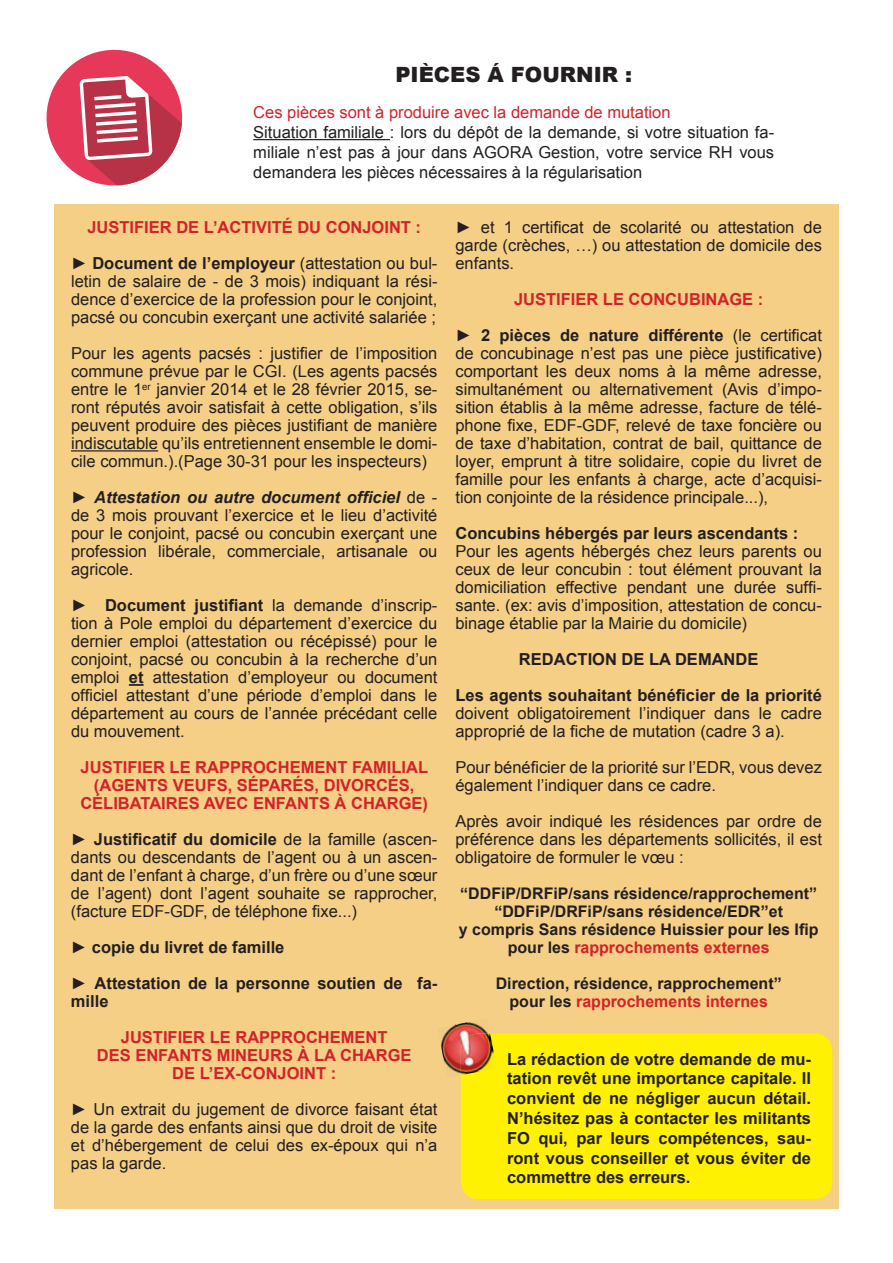
<style>
.page{position:relative;width:893px;height:1263px;background:#fff}
.page>*{position:absolute;margin:0;border:0;box-sizing:border-box;transform-origin:0 0}
.t1{font:900 21px "Arial";color:#231f20}
.t2{font:16.5px/18px "Arial";color:#231f20;text-align:justify}
.t3{font:700 16.5px/19.8px "Arial";color:#231f20;text-align:center}
.t4{font:700 16.5px/18px "Arial";color:#d1232a;text-align:center}
.t5{font:16.5px "Arial";color:#d1232a}
.t6{font:700 15.9px/18px "Arial";color:#231f20;text-align:center}
.s1{color:#231f20}
.s2{font-weight:400;color:#231f20}
.s3{font-weight:700}
.s4{font-weight:700;font-style:italic}
.s5{color:#d1232a}
.s6{font-weight:400}
</style>
<div class="page">
<hr style="left:253px;top:139px;width:137px;height:1px;background:#231f20">
<div style="left:54px;top:204px;width:785px;height:1005px;background:#f5cf86"></div>
<hr style="left:71px;top:450px;width:87px;height:1px;background:#231f20">
<svg style="left:129px;top:684px;width:15px;height:2px"></svg>
<div style="left:461px;top:1033px;width:371px;height:166px;background:#fff101;border-radius:18px"></div>
<img style="left:440px;top:1021px;width:48px;height:57px">
<img style="left:461px;top:1033px;width:36px;height:42px">
<svg style="left:46px;top:49px;width:137px;height:137px"></svg>
<p class="t1" style="left:395px;top:59px;width:238px">PIÈCES Á FOURNIR :</p>
<p class="t5" style="left:253px;top:101px;width:419px">Ces pièces sont à produire avec la demande de mutation</p>
<p class="t2" style="left:253px;top:122px;width:522px;line-height:19.8px">Situation familiale : lors du dépôt de la demande, si votre situation fa&shy;miliale n’est pas à jour dans AGORA Gestion, votre service RH vous demandera les pièces nécessaires à la régularisation</p>
<p class="t4" style="left:71px;top:210px;width:368px;line-height:36px">JUSTIFIER DE L’ACTIVITÉ DU CONJOINT :<br><span class="s1">► Document de l’employeur</span> <span class="s2">(attestation ou bul-</span></p>
<p class="t2" style="left:71px;top:273px;width:368px">letin de salaire de - de 3 mois) indiquant la rési&shy;dence d’exercice de la profession pour le conjoint, pacsé ou concubin exerçant une activité salariée ;</p>
<p class="t2" style="left:71px;top:345px;width:368px">Pour les agents pacsés : justifier de l’imposition commune prévue par le CGI. (Les agents pacsés entre le 1<sup>er</sup> janvier 2014 et le 28 février 2015, se&shy;ront réputés avoir satisfait à cette obligation, s’ils peuvent produire des pièces justifiant de manière indiscutable qu’ils entretiennent ensemble le domi&shy;cile commun.).(Page 30-31 pour les inspecteurs)</p>
<p class="t2" style="left:71px;top:489px;width:368px"><span class="s3">►</span> <span class="s4">Attestation ou autre document officiel</span> de - de 3 mois prouvant l’exercice et le lieu d’activité pour le conjoint, pacsé ou concubin exerçant une profession libérale, commerciale, artisanale ou agricole.</p>
<p class="t2" style="left:71px;top:597px;width:368px"><span class="s3">► Document justifiant</span> la demande d’inscrip&shy;tion à Pole emploi du département d’exercice du dernier emploi (attestation ou récépissé) pour le conjoint, pacsé ou concubin à la recherche d’un emploi <span class="s3">et</span> attestation d’employeur ou document officiel attestant d’une période d’emploi dans le département au cours de l’année précédant celle du mouvement.</p>
<p class="t4" style="left:80px;top:759px;width:349px">JUSTIFIER LE RAPPROCHEMENT FAMILIAL (AGENTS VEUFS, SÉPARÉS, DIVORCÉS,<br>CÉLIBATAIRES AVEC ENFANTS À CHARGE)</p>
<p class="t2" style="left:71px;top:831px;width:368px"><span class="s3">► Justificatif du domicile</span> de la famille (ascen&shy;dants ou descendants de l’agent ou à un ascen&shy;dant de l’enfant à charge, d’un frère ou d’une sœur de l’agent) dont l’agent souhaite se rapprocher, (facture EDF-GDF, de téléphone fixe...)</p>
<p class="t3" style="left:71px;top:930px;width:368px;line-height:36px;text-align:left">► copie du livret de famille<br>► Attestation de la personne soutien de fa-</p>
<p class="t3" style="left:71px;top:992px;width:39px">mille</p>
<p class="t4" style="left:97px;top:1029px;width:316px">JUSTIFIER LE RAPPROCHEMENT<br>DES ENFANTS MINEURS À LA CHARGE<br>DE L’EX-CONJOINT :</p>
<p class="t2" style="left:71px;top:1101px;width:368px"><span class="s3">►</span> Un extrait du jugement de divorce faisant état de la garde des enfants ainsi que du droit de visite et d’hébergement de celui des ex-époux qui n’a pas la garde.</p>
<p class="t2" style="left:455px;top:219px;width:368px"><span class="s3">►</span> et 1 certificat de scolarité ou attestation de garde (crèches, …) ou attestation de domicile des enfants.</p>
<p class="t3" style="left:455px;top:282px;width:368px;line-height:36px"><span class="s5">JUSTIFIER LE CONCUBINAGE :<br></span>► 2 pièces de nature différente <span class="s6">(le certificat</span></p>
<p class="t2" style="left:455px;top:345px;width:368px">de concubinage n’est pas une pièce justificative) comportant les deux noms à la même adresse, simultanément ou alternativement (Avis d’impo&shy;sition établis à la même adresse, facture de télé&shy;phone fixe, EDF-GDF, relevé de taxe foncière ou de taxe d’habitation, contrat de bail, quittance de loyer, emprunt à titre solidaire, copie du livret de famille pour les enfants à charge, acte d’acquisi&shy;tion conjointe de la résidence principale...),</p>
<p class="t3" style="left:455px;top:524px;width:344px">Concubins hébergés par leurs ascendants :</p>
<p class="t2" style="left:455px;top:543px;width:368px">Pour les agents hébergés chez leurs parents ou ceux de leur concubin : tout élément prouvant la domiciliation effective pendant une durée suffi&shy;sante. (ex: avis d’imposition, attestation de concu&shy;binage établie par la Mairie du domicile)</p>
<p class="t3" style="left:455px;top:642px;width:368px;line-height:36px">REDACTION DE LA DEMANDE<br>Les agents souhaitant bénéficier de la priorité</p>
<p class="t2" style="left:455px;top:705px;width:368px">doivent obligatoirement l’indiquer dans le cadre approprié de la fiche de mutation (cadre 3 a).</p>
<p class="t2" style="left:455px;top:759px;width:368px">Pour bénéficier de la priorité sur l’EDR, vous devez également l’indiquer dans ce cadre.</p>
<p class="t2" style="left:455px;top:813px;width:368px">Après avoir indiqué les résidences par ordre de préférence dans les départements sollicités, il est obligatoire de formuler le vœu :</p>
<p class="t6" style="left:459px;top:885px;width:361px">“DDFiP/DRFiP/sans résidence/rapprochement” “DDFiP/DRFiP/sans résidence/EDR”et<br>y compris Sans résidence Huissier pour les Ifip pour les <span class="s5">rapprochements externes</span></p>
<p class="t6" style="left:496px;top:975px;width:287px">Direction, résidence, rapprochement” pour les <span class="s5">rapprochements internes</span></p>
<p class="t3" style="left:507px;top:1049px;width:306px;text-align:justify">La rédaction de votre demande de mu&shy;tation revêt une importance capitale. Il convient de ne négliger aucun détail.<br>N’hésitez pas à contacter les militants FO qui, par leurs compétences, sau&shy;ront vous conseiller et vous éviter de commettre des erreurs.</p>
</div>
